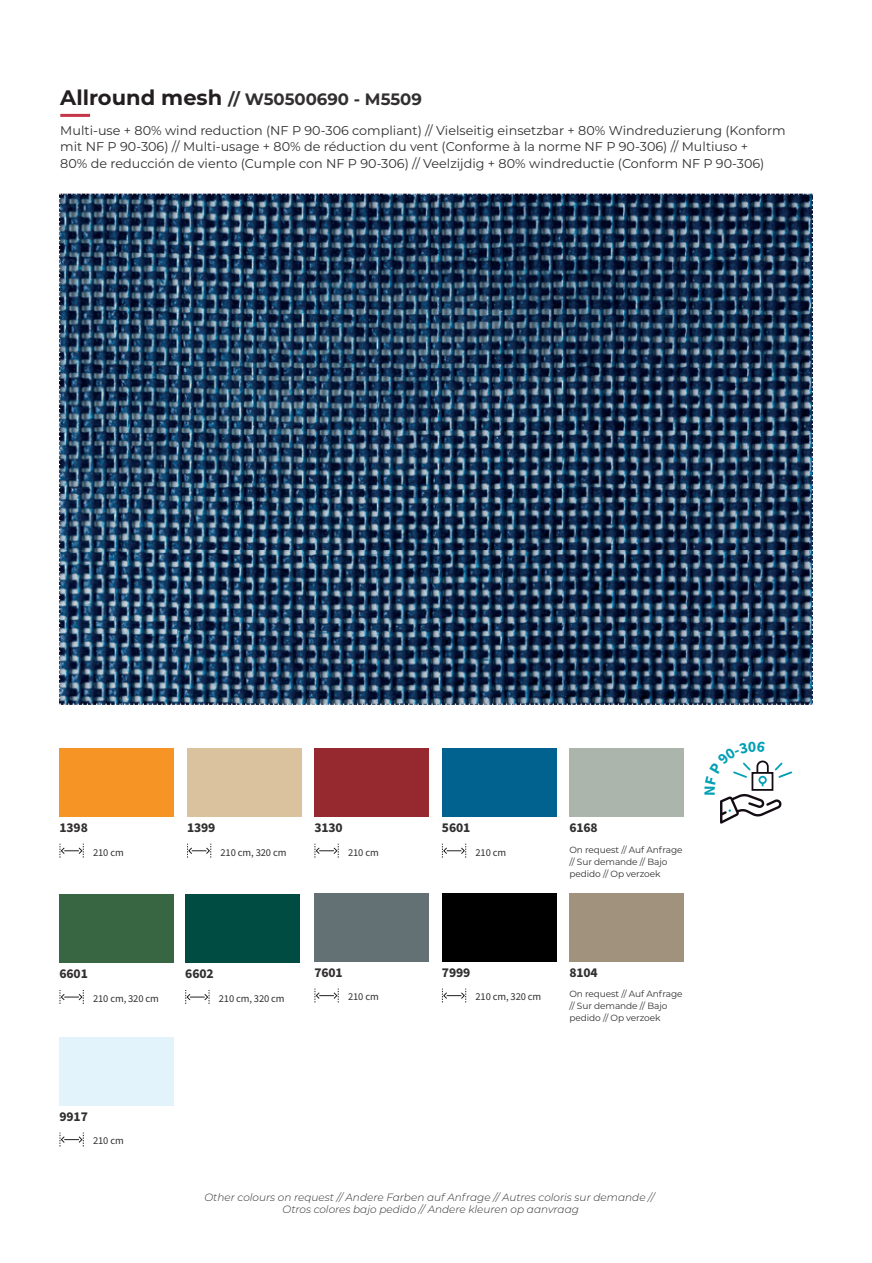
<style>
.page{position:relative;width:872px;height:1263px;background:#fff}
.page>*{position:absolute;margin:0;border:0;box-sizing:border-box;transform-origin:0 0}
.t1{font:700 16.5px "Montserrat";color:#312f30}
.t2{font:700 13.5px "Source Sans Pro";letter-spacing:-.01em;color:#312f30}
.t3{font:12.75px/16.5px "Montserrat";color:#312f30}
.t4{font:italic 300 10.5px/12.6px "Montserrat";color:#312f30;text-align:center}
.t5{font:10.5px "Source Sans Pro";letter-spacing:-.01em;color:#312f30}
.t6{font:9px/12px "Montserrat";letter-spacing:-.01em;color:#312f30}
.s1{font-size:21px;color:#231f20}
</style>
<div class="page">
<img style="left:59px;top:193px;width:754px;height:512px">
<hr style="left:60px;top:114px;width:30px;height:3px;background:#c53548">
<div style="left:314px;top:748px;width:115px;height:69px;background:#96282f"></div>
<svg style="left:315px;top:844px;width:24px;height:13px"></svg>
<div style="left:60px;top:895px;width:114px;height:68px;background:#396642"></div>
<svg style="left:60px;top:990px;width:24px;height:14px"></svg>
<div style="left:442px;top:748px;width:115px;height:69px;background:#01618f"></div>
<svg style="left:442px;top:844px;width:24px;height:13px"></svg>
<div style="left:187px;top:748px;width:115px;height:69px;background:#dac29e"></div>
<svg style="left:187px;top:844px;width:24px;height:13px"></svg>
<div style="left:60px;top:748px;width:114px;height:69px;background:#f79426"></div>
<svg style="left:60px;top:844px;width:24px;height:13px"></svg>
<div style="left:185px;top:895px;width:115px;height:68px;background:#004b42"></div>
<svg style="left:185px;top:990px;width:25px;height:14px"></svg>
<div style="left:314px;top:893px;width:115px;height:68px;background:#637175"></div>
<svg style="left:315px;top:988px;width:24px;height:14px"></svg>
<div style="left:442px;top:893px;width:115px;height:68px;background:#000001"></div>
<svg style="left:442px;top:988px;width:24px;height:14px"></svg>
<div style="left:60px;top:1037px;width:114px;height:68px;background:#e3f3fb"></div>
<svg style="left:60px;top:1132px;width:24px;height:14px"></svg>
<div style="left:569px;top:893px;width:115px;height:68px;background:#a1927d"></div>
<div style="left:569px;top:748px;width:115px;height:69px;background:#acb5ab"></div>
<svg style="left:720px;top:760px;width:72px;height:64px"></svg>
<p class="t1" style="left:60px;top:88px;width:363px"><span class="s1">Allround mesh</span> // W50500690 - M5509</p>
<p class="t3" style="left:60px;top:121px;width:727px">Multi-use + 80% wind reduction (NF P 90-306 compliant) // Vielseitig einsetzbar + 80% Windreduzierung (Konform mit NF P 90-306) // Multi-usage + 80% de réduction du vent (Conforme à la norme NF P 90-306) // Multiuso +<br>80% de reducción de viento (Cumple con NF P 90-306) // Veelzijdig + 80% windreductie (Conform NF P 90-306)</p>
<p class="t2" style="left:60px;top:818px;width:30px">1398</p>
<p class="t5" style="left:93px;top:845px;width:32px">210 cm</p>
<p class="t2" style="left:187px;top:818px;width:30px">1399</p>
<p class="t5" style="left:220px;top:845px;width:67px">210 cm, 320 cm</p>
<p class="t2" style="left:314px;top:818px;width:30px">3130</p>
<p class="t5" style="left:348px;top:845px;width:32px">210 cm</p>
<p class="t2" style="left:442px;top:818px;width:30px">5601</p>
<p class="t5" style="left:475px;top:845px;width:32px">210 cm</p>
<p class="t2" style="left:569px;top:818px;width:30px">6168</p>
<p class="t6" style="left:569px;top:843px;width:115px">On request // Auf Anfrage // Sur demande // Bajo pedido // Op verzoek</p>
<p class="t2" style="left:60px;top:965px;width:30px">6601</p>
<p class="t5" style="left:93px;top:991px;width:67px">210 cm, 320 cm</p>
<p class="t2" style="left:185px;top:965px;width:30px">6602</p>
<p class="t5" style="left:219px;top:991px;width:67px">210 cm, 320 cm</p>
<p class="t2" style="left:314px;top:963px;width:30px">7601</p>
<p class="t5" style="left:348px;top:990px;width:32px">210 cm</p>
<p class="t2" style="left:442px;top:963px;width:30px">7999</p>
<p class="t5" style="left:475px;top:990px;width:67px">210 cm, 320 cm</p>
<p class="t2" style="left:569px;top:963px;width:30px">8104</p>
<p class="t6" style="left:569px;top:988px;width:115px">On request // Auf Anfrage // Sur demande // Bajo pedido // Op verzoek</p>
<p class="t2" style="left:60px;top:1107px;width:30px">9917</p>
<p class="t5" style="left:93px;top:1134px;width:32px">210 cm</p>
<p class="t4" style="left:204px;top:1190px;width:451px">Other colours on request // Andere Farben auf Anfrage // Autres coloris sur demande //<br>Otros colores bajo pedido // Andere kleuren op aanvraag</p>
</div>
